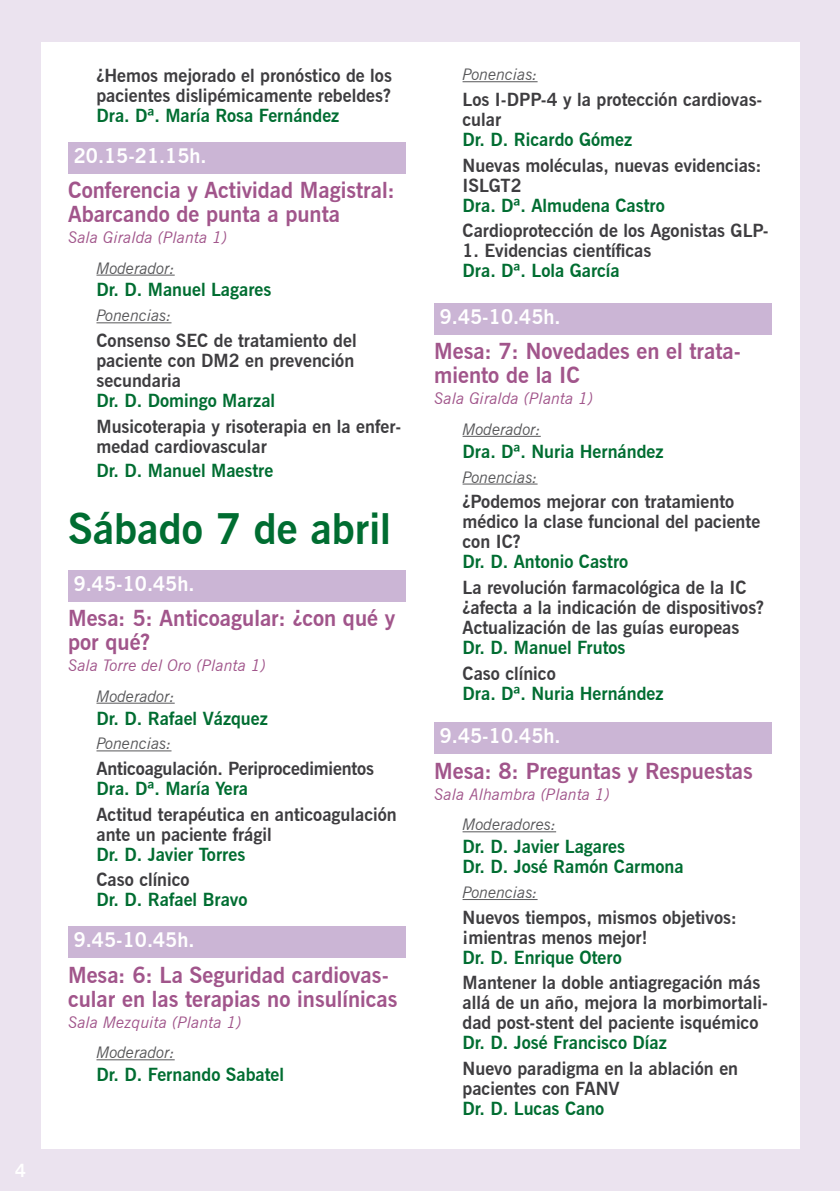
<style>
.page{position:relative;width:840px;height:1191px;background:#fff}
.page>*{position:absolute;margin:0;border:0;box-sizing:border-box;transform-origin:0 0}
.t1{font:700 42px "News Gothic BT";color:#006d31}
.t2{font:700 22px/24px "News Gothic BT";color:#a1558b}
.t3{font:700 20px "News Gothic BT";color:#fff}
.t4{font:700 18px/20px "News Gothic BT";color:#3e3d40}
.t5{font:700 18px/20px "News Gothic BT";color:#006d31}
.t6{font:700 18px "News Gothic BT";color:#fff}
.t7{font:italic 16px "News Gothic BT";color:#a1558b}
.t8{font:italic 16px "News Gothic BT";color:#58585a}
</style>
<div class="page">
<div style="left:0;top:0;width:839px;height:1191px;background:#ebe3ef"></div>
<div style="left:41px;top:42px;width:757px;height:1106px;background:#fff"></div>
<div style="left:68px;top:142px;width:337px;height:31px;background:#cbb5d5"></div>
<hr style="left:96px;top:275px;width:79px;height:1px;background:#58585a">
<hr style="left:96px;top:322px;width:75px;height:1px;background:#58585a">
<div style="left:68px;top:570px;width:337px;height:31px;background:#cbb5d5"></div>
<hr style="left:96px;top:703px;width:79px;height:1px;background:#58585a">
<hr style="left:96px;top:750px;width:75px;height:1px;background:#58585a">
<div style="left:68px;top:926px;width:337px;height:32px;background:#cbb5d5"></div>
<hr style="left:96px;top:1059px;width:79px;height:1px;background:#58585a">
<hr style="left:462px;top:81px;width:75px;height:1px;background:#58585a">
<div style="left:434px;top:303px;width:337px;height:31px;background:#cbb5d5"></div>
<hr style="left:462px;top:436px;width:78px;height:1px;background:#58585a">
<hr style="left:462px;top:483px;width:75px;height:1px;background:#58585a">
<div style="left:434px;top:722px;width:337px;height:32px;background:#cbb5d5"></div>
<hr style="left:462px;top:831px;width:94px;height:1px;background:#58585a">
<hr style="left:462px;top:899px;width:75px;height:1px;background:#58585a">
<p class="t6" style="left:15px;top:1159px;width:12px">4</p>
<p class="t4" style="left:96px;top:65px;width:297px">¿Hemos mejorado el pronóstico de los pacientes dislipémicamente rebeldes?</p>
<p class="t5" style="left:96px;top:105px;width:244px">Dra. Dª. María Rosa Fernández</p>
<p class="t3" style="left:74px;top:143px;width:134px">20.15-21.15h.</p>
<p class="t2" style="left:68px;top:178px;width:328px">Conferencia y Actividad Magistral:<br>Abarcando de punta a punta</p>
<p class="t7" style="left:68px;top:228px;width:161px">Sala Giralda (Planta 1)</p>
<p class="t8" style="left:96px;top:258px;width:80px">Moderador:</p>
<p class="t5" style="left:96px;top:280px;width:176px">Dr. D. Manuel Lagares</p>
<p class="t8" style="left:96px;top:306px;width:76px">Ponencias:</p>
<p class="t4" style="left:96px;top:330px;width:261px">Consenso SEC de tratamiento del paciente con DM2 en prevención secundaria</p>
<p class="t5" style="left:96px;top:390px;width:180px">Dr. D. Domingo Marzal</p>
<p class="t4" style="left:96px;top:416px;width:306px">Musicoterapia y risoterapia en la enfer&shy;medad cardiovascular</p>
<p class="t5" style="left:96px;top:460px;width:178px">Dr. D. Manuel Maestre</p>
<h1 class="t1" style="left:68px;top:503px;width:324px">Sábado 7 de abril</h1>
<p class="t3" style="left:74px;top:571px;width:122px">9.45-10.45h.</p>
<p class="t2" style="left:68px;top:606px;width:328px">Mesa: 5: Anticoagular: ¿con qué y por qué?</p>
<p class="t7" style="left:68px;top:656px;width:199px">Sala Torre del Oro (Planta 1)</p>
<p class="t8" style="left:96px;top:686px;width:80px">Moderador:</p>
<p class="t5" style="left:96px;top:708px;width:173px">Dr. D. Rafael Vázquez</p>
<p class="t8" style="left:96px;top:734px;width:76px">Ponencias:</p>
<p class="t4" style="left:96px;top:758px;width:279px">Anticoagulación. Periprocedimientos</p>
<p class="t5" style="left:96px;top:778px;width:153px">Dra. Dª. María Yera</p>
<p class="t4" style="left:96px;top:804px;width:301px">Actitud terapéutica en anticoagulación ante un paciente frágil</p>
<p class="t5" style="left:96px;top:844px;width:150px">Dr. D. Javier Torres</p>
<p class="t4" style="left:96px;top:870px;width:95px">Caso clínico</p>
<p class="t5" style="left:96px;top:890px;width:153px">Dr. D. Rafael Bravo</p>
<p class="t3" style="left:74px;top:928px;width:122px">9.45-10.45h.</p>
<p class="t2" style="left:68px;top:962px;width:331px">Mesa: 6: La Seguridad cardiovas&shy;cular en las terapias no insulínicas</p>
<p class="t7" style="left:68px;top:1012px;width:175px">Sala Mezquita (Planta 1)</p>
<p class="t8" style="left:96px;top:1043px;width:80px">Moderador:</p>
<p class="t5" style="left:96px;top:1064px;width:189px">Dr. D. Fernando Sabatel</p>
<p class="t8" style="left:462px;top:65px;width:76px">Ponencias:</p>
<p class="t4" style="left:462px;top:89px;width:301px">Los I-DPP-4 y la protección cardiovas&shy;cular</p>
<p class="t5" style="left:462px;top:129px;width:171px">Dr. D. Ricardo Gómez</p>
<p class="t4" style="left:462px;top:155px;width:300px">Nuevas moléculas, nuevas evidencias:<br>ISLGT2</p>
<p class="t5" style="left:462px;top:195px;width:204px">Dra. Dª. Almudena Castro</p>
<p class="t4" style="left:462px;top:221px;width:307px">Cardioprotección de los Agonistas GLP-</p>
<p class="t4" style="left:462px;top:241px;width:190px">1. Evidencias científicas</p>
<p class="t5" style="left:462px;top:261px;width:159px">Dra. Dª. Lola García</p>
<p class="t3" style="left:439px;top:305px;width:122px">9.45-10.45h.</p>
<p class="t2" style="left:434px;top:339px;width:308px">Mesa: 7: Novedades en el trata&shy;miento de la IC</p>
<p class="t7" style="left:434px;top:389px;width:161px">Sala Giralda (Planta 1)</p>
<p class="t8" style="left:462px;top:419px;width:80px">Moderador:</p>
<p class="t5" style="left:462px;top:441px;width:202px">Dra. Dª. Nuria Hernández</p>
<p class="t8" style="left:462px;top:467px;width:76px">Ponencias:</p>
<p class="t4" style="left:462px;top:491px;width:299px">¿Podemos mejorar con tratamiento médico la clase funcional del paciente con IC?</p>
<p class="t5" style="left:462px;top:551px;width:167px">Dr. D. Antonio Castro</p>
<p class="t4" style="left:462px;top:577px;width:303px">La revolución farmacológica de la IC ¿afecta a la indicación de dispositivos?<br>Actualización de las guías europeas</p>
<p class="t5" style="left:462px;top:637px;width:164px">Dr. D. Manuel Frutos</p>
<p class="t4" style="left:462px;top:663px;width:95px">Caso clínico</p>
<p class="t5" style="left:462px;top:683px;width:202px">Dra. Dª. Nuria Hernández</p>
<p class="t3" style="left:439px;top:724px;width:122px">9.45-10.45h.</p>
<p class="t2" style="left:434px;top:759px;width:320px">Mesa: 8: Preguntas y Respuestas</p>
<p class="t7" style="left:434px;top:784px;width:177px">Sala Alhambra (Planta 1)</p>
<p class="t8" style="left:462px;top:815px;width:95px">Moderadores:</p>
<p class="t5" style="left:462px;top:836px;width:222px">Dr. D. Javier Lagares<br>Dr. D. José Ramón Carmona</p>
<p class="t8" style="left:462px;top:882px;width:76px">Ponencias:</p>
<p class="t4" style="left:462px;top:907px;width:276px">Nuevos tiempos, mismos objetivos: ¡mientras menos mejor!</p>
<p class="t5" style="left:462px;top:947px;width:161px">Dr. D. Enrique Otero</p>
<p class="t4" style="left:462px;top:972px;width:307px">Mantener la doble antiagregación más allá de un año, mejora la morbimortali&shy;dad post-stent del paciente isquémico</p>
<p class="t5" style="left:462px;top:1032px;width:206px">Dr. D. José Francisco Díaz</p>
<p class="t4" style="left:462px;top:1058px;width:277px">Nuevo paradigma en la ablación en pacientes con FANV</p>
<p class="t5" style="left:462px;top:1098px;width:143px">Dr. D. Lucas Cano</p>
</div>
